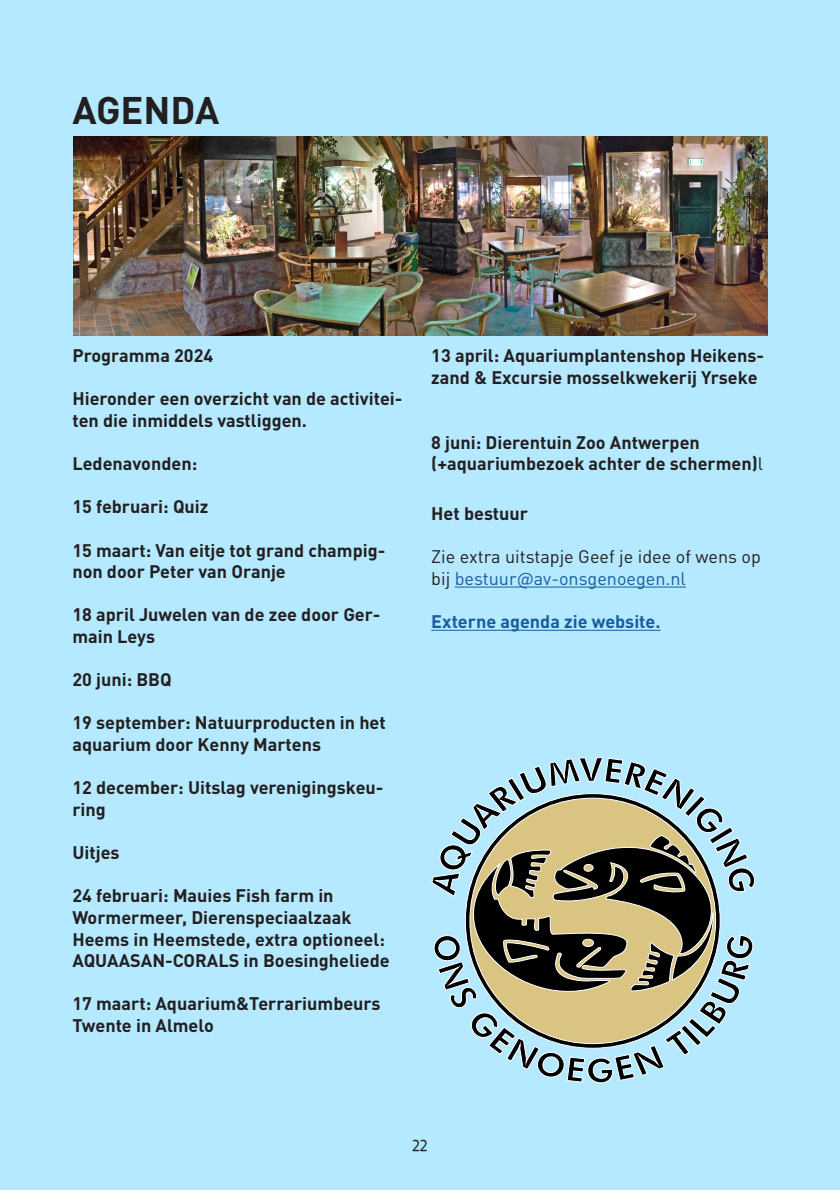
<style>
.page{position:relative;width:840px;height:1191px;background:#fff}
.page>*{position:absolute;margin:0;border:0;box-sizing:border-box;transform-origin:0 0}
.t1{font:700 38px "DIN Pro";color:#231f20}
.t2{font:700 18px/21.6px "DIN Pro";color:#231f20}
.t3{font:18px/21.6px "DIN Pro";color:#231f20}
.t4{font:700 18px "DIN Pro";color:#175d9e}
.t5{font:16px "Centrale Sans Cnd";color:#231f20}
.s1{font-weight:400}
.s2{color:#175d9e}
</style>
<div class="page">
<div style="left:0;top:0;width:839px;height:1190px;background:#b5e9ff"></div>
<hr style="left:454px;top:586px;width:231px;height:1px;background:#175d9e">
<hr style="left:431px;top:630px;width:229px;height:1px;background:#175d9e">
<img style="left:73px;top:136px;width:694px;height:199px">
<svg style="left:431px;top:757px;width:324px;height:327px"></svg>
<p class="t1" style="left:72px;top:85px;width:148px">AGENDA</p>
<p class="t2" style="left:72px;top:344px;width:142px">Programma 2024</p>
<p class="t2" style="left:72px;top:387px;width:331px">Hieronder een overzicht van de activitei&shy;ten die inmiddels vastliggen.</p>
<p class="t2" style="left:72px;top:452px;width:126px">Ledenavonden:</p>
<p class="t2" style="left:72px;top:495px;width:137px">15 februari: Quiz</p>
<p class="t2" style="left:72px;top:538px;width:314px">15 maart: Van eitje tot grand champig&shy;non door Peter van Oranje</p>
<p class="t2" style="left:72px;top:603px;width:309px">18 april Juwelen van de zee door Ger&shy;main Leys</p>
<p class="t2" style="left:72px;top:668px;width:101px">20 juni: BBQ</p>
<p class="t2" style="left:72px;top:711px;width:315px">19 september: Natuurproducten in het aquarium door Kenny Martens</p>
<p class="t2" style="left:72px;top:776px;width:312px">12 december: Uitslag verenigingskeu&shy;ring</p>
<p class="t2" style="left:72px;top:841px;width:49px">Uitjes</p>
<p class="t2" style="left:72px;top:884px;width:318px">24 februari: Mauies Fish farm in Wormermeer, Dierenspeciaalzaak Heems in Heemstede, extra optioneel:<br>AQUAASAN-CORALS in Boesingheliede</p>
<p class="t2" style="left:72px;top:992px;width:309px">17 maart: Aquarium&amp;Terrariumbeurs<br>Twente in Almelo</p>
<p class="t2" style="left:431px;top:344px;width:334px">13 april: Aquariumplantenshop Heikens&shy;zand &amp; Excursie mosselkwekerij Yrseke</p>
<p class="t2" style="left:431px;top:430px;width:333px">8 juni: Dierentuin Zoo Antwerpen (+aquariumbezoek achter de schermen)<span class="s1">l</span></p>
<p class="t2" style="left:431px;top:502px;width:98px">Het bestuur</p>
<p class="t3" style="left:431px;top:545px;width:331px">Zie extra uitstapje Geef je idee of wens op bij <span class="s2">bestuur@av-onsgenoegen.nl</span></p>
<p class="t4" style="left:431px;top:609px;width:231px">Externe agenda zie website.</p>
<p class="t5" style="left:412px;top:1136px;width:17px">22</p>
</div>
